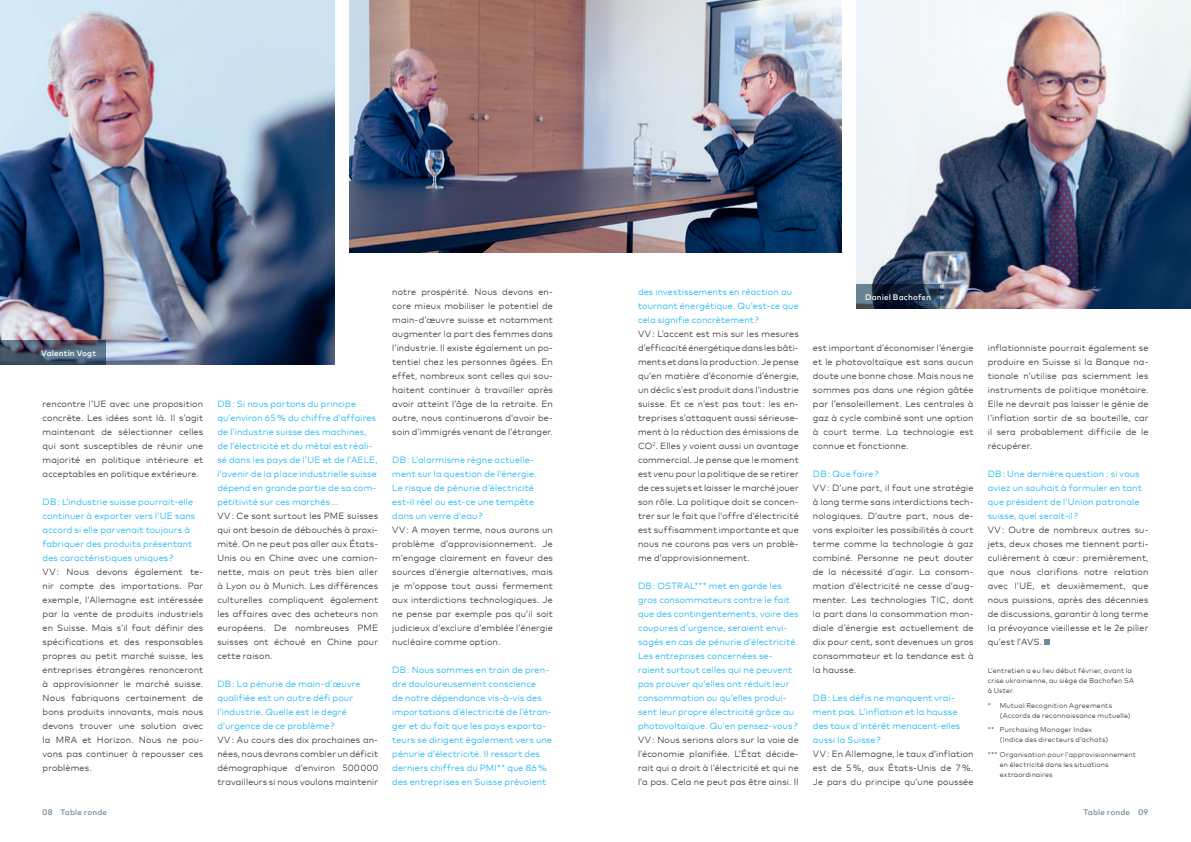
<style>
.page{position:relative;width:1191px;height:842px;background:#fff}
.page>*{position:absolute;margin:0;border:0;box-sizing:border-box;transform-origin:0 0}
.t1{font:300 9px/14px "Mark Offc Pro";letter-spacing:.015em;color:#231f20;text-align:justify}
.t2{font:300 9px/14px "Mark Offc Pro";letter-spacing:.015em;color:#00aeef}
.t3{font:500 8px "Mark Offc Pro";letter-spacing:.02em;color:#fff}
.t4{font:500 8px "Mark Offc Pro";letter-spacing:.02em;color:#718c99}
.t5{font:300 7px/10px "Mark Offc Pro";letter-spacing:.02em;color:#231f20}
</style>
<div class="page">
<img style="left:0;top:0;width:334px;height:365px">
<img style="left:349px;top:0;width:492px;height:253px">
<img style="left:856px;top:0;width:335px;height:309px">
<svg style="left:1044px;top:639px;width:5px;height:6px"></svg>
<svg style="left:856px;top:284px;width:84px;height:24px;background:#24354a"></svg>
<svg style="left:0;top:341px;width:106px;height:24px;background:#49596d"></svg>
<p class="t3" style="left:41px;top:347px;width:56px">Valentin Vogt</p>
<p class="t1" style="left:43px;top:396px;width:162px">rencontre l’UE avec une proposition concrète. Les idées sont là. Il s’agit maintenant de sélectionner celles qui sont susceptibles de réunir une majorité en politique intérieure et acceptables en politique extérieure.</p>
<p class="t2" style="left:43px;top:494px;width:154px">DB: L’industrie suisse pourrait-elle continuer à exporter vers l’UE sans accord si elle parvenait toujours à fabriquer des produits présentant des caractéristiques uniques ?</p>
<p class="t1" style="left:43px;top:564px;width:162px">VV: Nous devons également te&shy;nir compte des importations. Par exemple, l’Allemagne est intéressée par la vente de produits industriels en Suisse. Mais s’il faut définir des spécifications et des responsables propres au petit marché suisse, les entreprises étrangères renonceront à approvisionner le marché suisse.<br>Nous fabriquons certainement de bons produits innovants, mais nous devons trouver une solution avec la MRA et Horizon. Nous ne pou&shy;vons pas continuer à repousser ces problèmes.</p>
<p class="t2" style="left:217px;top:396px;width:162px">DB: Si nous partons du principe qu’environ 65% du chiffre d’affaires de l’industrie suisse des machines, de l’électricité et du métal est réali&shy;sé dans les pays de l’UE et de l’AELE, l’avenir de la place industrielle suisse dépend en grande partie de sa com&shy;pétitivité sur ces marchés ...</p>
<p class="t1" style="left:217px;top:508px;width:162px">VV: Ce sont surtout les PME suisses qui ont besoin de débouchés à proxi&shy;mité. On ne peut pas aller aux États-Unis ou en Chine avec une camion&shy;nette, mais on peut très bien aller à Lyon ou à Munich. Les différences culturelles compliquent également les affaires avec des acheteurs non européens. De nombreuses PME suisses ont échoué en Chine pour cette raison.</p>
<p class="t2" style="left:217px;top:676px;width:145px">DB: La pénurie de main-d’œuvre qualifiée est un autre défi pour l’industrie. Quelle est le degré d’urgence de ce problème ?</p>
<p class="t1" style="left:217px;top:732px;width:162px">VV: Au cours des dix prochaines an&shy;nées, nous devrons combler un déficit démographique d’environ 500000 travailleurs si nous voulons maintenir</p>
<p class="t1" style="left:392px;top:284px;width:162px">notre prospérité. Nous devons en&shy;core mieux mobiliser le potentiel de main-d’œuvre suisse et notamment augmenter la part des femmes dans l’industrie. Il existe également un po&shy;tentiel chez les personnes âgées. En effet, nombreux sont celles qui sou&shy;haitent continuer à travailler après avoir atteint l’âge de la retraite. En outre, nous continuerons d’avoir be&shy;soin d’immigrés venant de l’étranger.</p>
<p class="t2" style="left:392px;top:452px;width:146px">DB: L’alarmisme règne actuelle&shy;ment sur la question de l’énergie.<br>Le risque de pénurie d’électricité est-il réel ou est-ce une tempête dans un verre d’eau?</p>
<p class="t1" style="left:392px;top:522px;width:162px">VV: A moyen terme, nous aurons un problème d’approvisionnement. Je m’engage clairement en faveur des sources d’énergie alternatives, mais je m’oppose tout aussi fermement aux interdictions technologiques. Je ne pense par exemple pas qu’il soit judicieux d’exclure d’emblée l’énergie nucléaire comme option.</p>
<p class="t2" style="left:392px;top:662px;width:161px">DB: Nous sommes en train de pren&shy;dre douloureusement conscience<br>de notre dépendance vis-à-vis des importations d’électricité de l’étran&shy;ger et du fait que les pays exporta&shy;teurs se dirigent également vers une pénurie d’électricité. Il ressort des derniers chiffres du PMI** que 86% des entreprises en Suisse prévoient</p>
<p class="t2" style="left:638px;top:284px;width:162px">des investissements en réaction au tournant énergétique. Qu’est-ce que cela signifie concrètement ?</p>
<p class="t1" style="left:638px;top:326px;width:162px;text-align:left">VV: L’accent est mis sur les mesures d’efficacité énergétique dans les bâti&shy;ments et dans la production. Je pense qu’en matière d’économie d’énergie, un déclic s’est produit dans l’industrie suisse. Et ce n’est pas tout : les en&shy;treprises s’attaquent aussi sérieuse&shy;ment à la réduction des émissions de CO<sup>2</sup>. Elles y voient aussi un avantage commercial. Je pense que le moment est venu pour la politique de se retirer de ces sujets et laisser le marché jouer son rôle. La politique doit se concen&shy;trer sur le fait que l’offre d’électricité est suffisamment importante et que nous ne courons pas vers un problè&shy;me d’approvisionnement.</p>
<p class="t2" style="left:638px;top:578px;width:162px">DB: OSTRAL*** met en garde les gros consommateurs contre le fait que des contingentements, voire des coupures d’urgence, seraient envi&shy;sagés en cas de pénurie d’électricité.<br>Les entreprises concernées se&shy;raient surtout celles qui ne peuvent pas prouver qu’elles ont réduit leur consommation ou qu’elles produi&shy;sent leur propre électricité grâce au photovoltaïque. Qu’en pensez-vous ?</p>
<p class="t1" style="left:638px;top:732px;width:162px">VV: Nous serions alors sur la voie de l’économie planifiée. L’État décide&shy;rait qui a droit à l’électricité et qui ne l’a pas. Cela ne peut pas être ainsi. Il</p>
<p class="t3" style="left:865px;top:291px;width:67px">Daniel Bachofen</p>
<p class="t1" style="left:813px;top:340px;width:162px">est important d’économiser l’énergie et le photovoltaïque est sans aucun doute une bonne chose. Mais nous ne sommes pas dans une région gâtée par l’ensoleillement. Les centrales à gaz à cycle combiné sont une option à court terme. La technologie est connue et fonctionne.</p>
<p class="t2" style="left:813px;top:466px;width:67px">DB: Que faire ?</p>
<p class="t1" style="left:813px;top:480px;width:162px">VV: D’une part, il faut une stratégie à long terme sans interdictions tech&shy;nologiques. D’autre part, nous de&shy;vons exploiter les possibilités à court terme comme la technologie à gaz combiné. Personne ne peut douter de la nécessité d’agir. La consom&shy;mation d’électricité ne cesse d’aug&shy;menter. Les technologies TIC, dont la part dans la consommation mon&shy;diale d’énergie est actuellement de dix pour cent, sont devenues un gros consommateur et la tendance est à la hausse.</p>
<p class="t2" style="left:813px;top:690px;width:149px">DB: Les défis ne manquent vrai&shy;ment pas. L’inflation et la hausse des taux d’intérêt menacent-elles aussi la Suisse ?</p>
<p class="t1" style="left:813px;top:746px;width:162px">VV: En Allemagne, le taux d’inflation est de 5%, aux États-Unis de 7%.<br>Je pars du principe qu’une poussée</p>
<p class="t1" style="left:987px;top:340px;width:162px">inflationniste pourrait également se produire en Suisse si la Banque na&shy;tionale n’utilise pas sciemment les instruments de politique monétaire.<br>Elle ne devrait pas laisser le génie de l’inflation sortir de sa bouteille, car il sera probablement difficile de le récupérer.</p>
<p class="t2" style="left:987px;top:466px;width:155px">DB: Une dernière question : si vous aviez un souhait à formuler en tant que président de l’Union patronale suisse, quel serait-il ?</p>
<p class="t1" style="left:987px;top:522px;width:162px">VV: Outre de nombreux autres su&shy;jets, deux choses me tiennent parti&shy;culièrement à cœur : premièrement, que nous clarifions notre relation avec l’UE, et deuxièmement, que nous puissions, après des décennies de discussions, garantir à long terme la prévoyance vieillesse et le 2e pilier qu’est l’AVS.</p>
<p class="t5" style="left:987px;top:665px;width:148px">L’entretien a eu lieu début février, avant la crise ukrainienne, au siège de Bachofen SA à Uster.</p>
<p class="t5" style="left:1000px;top:700px;width:132px;text-indent:-12px">* Mutual Recognition Agreements (Accords de reconnaissance mutuelle)</p>
<p class="t5" style="left:1000px;top:724px;width:110px;text-indent:-12px">** Purchasing Manager Index (Indice des directeurs d’achats)</p>
<p class="t5" style="left:1000px;top:749px;width:138px;text-indent:-12px">*** Organisation pour l’approvisionnement en électricité dans les situations extraordinaires</p>
<p class="t4" style="left:43px;top:807px;width:66px">08 Table ronde</p>
<p class="t4" style="left:1083px;top:807px;width:66px">Table ronde 09</p>
</div>
